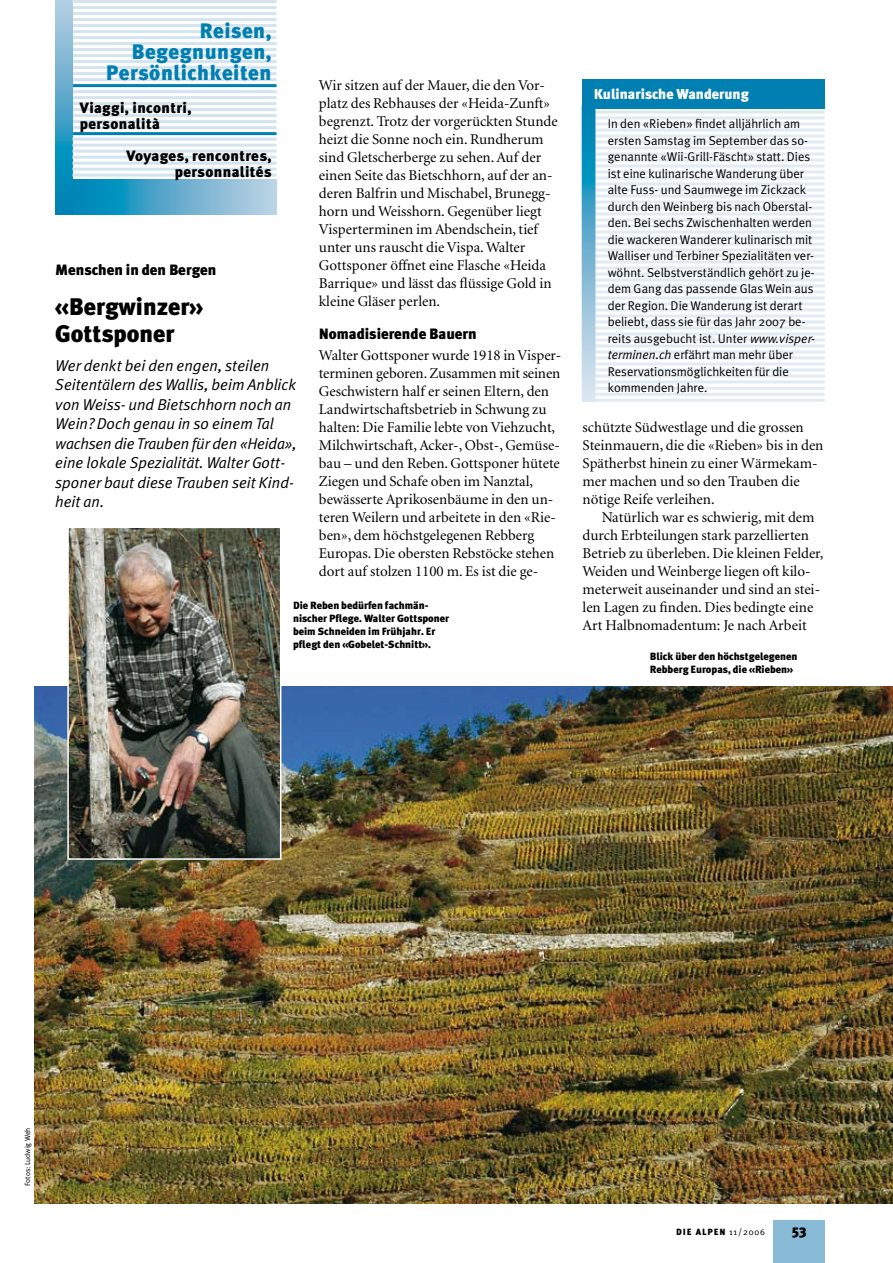
<style>
.page{position:relative;width:893px;height:1263px;background:#fff}
.page>*{position:absolute;margin:0;border:0;box-sizing:border-box;transform-origin:0 0}
.t1{font:900 24px/27px "Meta Plus";color:#000}
.t2{font:900 21px/21px "Meta Plus";letter-spacing:.025em;color:#007fb3;text-align:right}
.t3{font:italic 15.75px/19.5px "Meta Plus Normal";color:#000}
.t4{font:15px/18px "Minion";color:#000}
.t5{font:900 15px/16.5px "Meta Plus";letter-spacing:.025em;color:#000}
.t6{font:900 15px "Meta Plus";color:#000}
.t7{font:900 14.25px "Meta Plus";color:#fff}
.t8{font:900 14.25px "Meta Plus";color:#000}
.t9{font:12.75px/16.5px "Meta Plus Normal";color:#000}
.t10{font:900 10.5px/12.8px "Meta Plus";color:#000}
.t11{font:900 9px "Meta Plus";letter-spacing:.1em;color:#000}
.t12{font:7.5px "Meta Plus Normal";color:#000}
.s1{font-style:italic}
.s2{font-family:"Meta Plus Normal";font-weight:400}
</style>
<div class="page">
<div style="left:774px;top:1220px;width:51px;height:43px;background:#89bbd7"></div>
<hr style="left:72px;top:6px;width:205px;height:3px;background:#d4e4ee">
<hr style="left:72px;top:12px;width:205px;height:3px;background:#d4e4ee">
<hr style="left:72px;top:18px;width:205px;height:3px;background:#d4e4ee">
<hr style="left:72px;top:24px;width:205px;height:3px;background:#d4e4ee">
<hr style="left:72px;top:30px;width:205px;height:3px;background:#d4e4ee">
<hr style="left:72px;top:36px;width:205px;height:3px;background:#d4e4ee">
<hr style="left:72px;top:42px;width:205px;height:3px;background:#d4e4ee">
<hr style="left:72px;top:48px;width:205px;height:3px;background:#d4e4ee">
<hr style="left:72px;top:54px;width:205px;height:3px;background:#d4e4ee">
<hr style="left:72px;top:60px;width:205px;height:3px;background:#d4e4ee">
<hr style="left:72px;top:66px;width:205px;height:3px;background:#d4e4ee">
<hr style="left:72px;top:72px;width:205px;height:3px;background:#d4e4ee">
<hr style="left:72px;top:78px;width:205px;height:3px;background:#d4e4ee">
<hr style="left:72px;top:84px;width:205px;height:3px;background:#007fb3">
<hr style="left:72px;top:90px;width:205px;height:3px;background:#d4e4ee">
<hr style="left:72px;top:96px;width:205px;height:3px;background:#d4e4ee">
<hr style="left:72px;top:102px;width:205px;height:3px;background:#d4e4ee">
<hr style="left:72px;top:108px;width:205px;height:3px;background:#d4e4ee">
<hr style="left:72px;top:114px;width:205px;height:3px;background:#d4e4ee">
<hr style="left:72px;top:120px;width:205px;height:3px;background:#d4e4ee">
<hr style="left:72px;top:126px;width:205px;height:3px;background:#d4e4ee">
<hr style="left:72px;top:132px;width:205px;height:3px;background:#007fb3">
<svg style="left:72px;top:180px;width:205px;height:34px;background:#58aacd"></svg>
<svg style="left:55px;top:0;width:17px;height:214px;background:#4ca5ca"></svg>
<hr style="left:72px;top:138px;width:205px;height:3px;background:#d4e4ee">
<hr style="left:72px;top:144px;width:205px;height:3px;background:#d4e4ee">
<hr style="left:72px;top:150px;width:205px;height:3px;background:#d4e4ee">
<hr style="left:72px;top:156px;width:205px;height:3px;background:#d4e4ee">
<hr style="left:72px;top:162px;width:205px;height:3px;background:#d4e4ee">
<hr style="left:72px;top:168px;width:205px;height:3px;background:#d4e4ee">
<hr style="left:72px;top:174px;width:205px;height:3px;background:#d4e4ee">
<hr style="left:72px;top:0;width:205px;height:3px;background:#d4e4ee">
<img style="left:34px;top:686px;width:859px;height:517px">
<img style="left:70px;top:530px;width:208px;height:327px">
<div style="left:67px;top:527px;width:214px;height:333px;border:2px solid #fff"></div>
<hr style="left:582px;top:387px;width:243px;height:3px;background:#e0ebf3">
<hr style="left:582px;top:393px;width:243px;height:3px;background:#e0ebf3">
<hr style="left:582px;top:399px;width:243px;height:3px;background:#e0ebf3">
<hr style="left:583px;top:284px;width:242px;height:3px;background:#e0ebf3">
<hr style="left:583px;top:290px;width:242px;height:3px;background:#e0ebf3">
<hr style="left:583px;top:296px;width:242px;height:3px;background:#e0ebf3">
<hr style="left:583px;top:302px;width:242px;height:3px;background:#e0ebf3">
<hr style="left:583px;top:308px;width:242px;height:3px;background:#e0ebf3">
<hr style="left:583px;top:314px;width:242px;height:3px;background:#e0ebf3">
<hr style="left:583px;top:320px;width:242px;height:3px;background:#e0ebf3">
<hr style="left:583px;top:326px;width:242px;height:3px;background:#e0ebf3">
<hr style="left:583px;top:332px;width:242px;height:3px;background:#e0ebf3">
<hr style="left:583px;top:338px;width:242px;height:3px;background:#e0ebf3">
<hr style="left:583px;top:344px;width:242px;height:3px;background:#e0ebf3">
<hr style="left:583px;top:350px;width:242px;height:3px;background:#e0ebf3">
<hr style="left:583px;top:356px;width:242px;height:3px;background:#e0ebf3">
<hr style="left:583px;top:362px;width:242px;height:3px;background:#e0ebf3">
<hr style="left:583px;top:368px;width:242px;height:3px;background:#e0ebf3">
<hr style="left:583px;top:374px;width:242px;height:3px;background:#e0ebf3">
<hr style="left:583px;top:380px;width:242px;height:3px;background:#e0ebf3">
<hr style="left:582px;top:110px;width:243px;height:3px;background:#dcebe4">
<hr style="left:582px;top:116px;width:243px;height:3px;background:#e0ebf3">
<hr style="left:582px;top:122px;width:243px;height:3px;background:#e0ebf3">
<hr style="left:582px;top:128px;width:243px;height:3px;background:#e0ebf3">
<hr style="left:582px;top:134px;width:243px;height:3px;background:#e0ebf3">
<hr style="left:582px;top:140px;width:243px;height:3px;background:#e0ebf3">
<hr style="left:582px;top:146px;width:243px;height:3px;background:#e0ebf3">
<hr style="left:582px;top:152px;width:243px;height:3px;background:#e0ebf3">
<hr style="left:582px;top:158px;width:243px;height:3px;background:#e0ebf3">
<hr style="left:582px;top:164px;width:243px;height:3px;background:#e0ebf3">
<hr style="left:582px;top:170px;width:243px;height:3px;background:#e0ebf3">
<hr style="left:582px;top:176px;width:243px;height:3px;background:#e0ebf3">
<hr style="left:582px;top:182px;width:243px;height:3px;background:#e0ebf3">
<hr style="left:582px;top:188px;width:243px;height:3px;background:#e0ebf3">
<hr style="left:582px;top:194px;width:243px;height:3px;background:#e0ebf3">
<hr style="left:582px;top:200px;width:243px;height:3px;background:#e0ebf3">
<hr style="left:582px;top:206px;width:243px;height:3px;background:#e0ebf3">
<hr style="left:582px;top:212px;width:243px;height:3px;background:#e0ebf3">
<hr style="left:582px;top:218px;width:243px;height:3px;background:#e0ebf3">
<hr style="left:582px;top:224px;width:243px;height:3px;background:#e0ebf3">
<hr style="left:582px;top:230px;width:243px;height:3px;background:#e0ebf3">
<hr style="left:582px;top:236px;width:243px;height:3px;background:#e0ebf3">
<hr style="left:582px;top:242px;width:243px;height:3px;background:#e0ebf3">
<hr style="left:582px;top:248px;width:243px;height:3px;background:#e0ebf3">
<hr style="left:582px;top:254px;width:243px;height:3px;background:#e0ebf3">
<hr style="left:582px;top:260px;width:243px;height:3px;background:#e0ebf3">
<hr style="left:582px;top:266px;width:243px;height:3px;background:#e0ebf3">
<hr style="left:582px;top:272px;width:243px;height:3px;background:#e0ebf3">
<hr style="left:582px;top:278px;width:243px;height:3px;background:#e0ebf3">
<div style="left:582px;top:79px;width:243px;height:29px;background:#007fb3"></div>
<svg style="left:584px;top:108px;width:9px;height:291px;background:#66b1d0"></svg>
<h2 class="t2" style="left:106px;top:20px;width:167px">Reisen,<br>Begegnungen,<br>Persönlichkeiten</h2>
<p class="t5" style="left:80px;top:99px;width:113px">Viaggi, incontri, personalità</p>
<p class="t5" style="left:126px;top:147px;width:147px;text-align:right">Voyages, rencontres, personnalités</p>
<p class="t6" style="left:55px;top:261px;width:163px">Menschen in den Bergen</p>
<h1 class="t1" style="left:55px;top:293px;width:149px">«Bergwinzer»<br>Gottsponer</h1>
<p class="t3" style="left:55px;top:355px;width:243px">Wer denkt bei den engen, steilen<br>Seitentälern des Wallis, beim Anblick von Weiss- und Bietschhorn noch an<br>Wein? Doch genau in so einem Tal wachsen die Trauben für den «Heida», eine lokale Spezialität. Walter Gott&shy;sponer baut diese Trauben seit Kind&shy;heit an.</p>
<p class="t4" style="left:319px;top:77px;width:240px">Wir sitzen auf der Mauer, die den Vor&shy;platz des Rebhauses der «Heida-Zunft» begrenzt. Trotz der vorgerückten Stunde heizt die Sonne noch ein. Rundherum sind Gletscherberge zu sehen. Auf der einen Seite das Bietschhorn, auf der an&shy;deren Balfrin und Mischabel, Brunegg&shy;horn und Weisshorn. Gegenüber liegt Visperterminen im Abendschein, tief unter uns rauscht die Vispa. Walter Gottsponer öffnet eine Flasche «Heida Barrique» und lässt das flüssige Gold in kleine Gläser perlen.</p>
<p class="t6" style="left:319px;top:325px;width:159px">Nomadisierende Bauern</p>
<p class="t4" style="left:319px;top:347px;width:243px">Walter Gottsponer wurde 1918 in Visper&shy;terminen geboren. Zusammen mit seinen Geschwistern half er seinen Eltern, den Landwirtschaftsbetrieb in Schwung zu halten: Die Familie lebte von Viehzucht, Milchwirtschaft, Acker-, Obst-, Gemüse&shy;bau – und den Reben. Gottsponer hütete Ziegen und Schafe oben im Nanztal, bewässerte Aprikosenbäume in den un&shy;teren Weilern und arbeitete in den «Rie&shy;ben», dem höchstgelegenen Rebberg Europas. Die obersten Rebstöcke stehen dort auf stolzen 1100 m. Es ist die ge-</p>
<p class="t10" style="left:293px;top:599px;width:158px">Die Reben bedürfen fachmän&shy;nischer Pflege. Walter Gott-sponer beim Schneiden im Frühjahr. Er pflegt den «Gobelet-Schnitt».</p>
<p class="t7" style="left:594px;top:86px;width:156px">Kulinarische Wanderung</p>
<p class="t9" style="left:608px;top:116px;width:209px">In den «Rieben» findet alljährlich am ers-ten Samstag im September das so&shy;genannte «Wii-Grill-Fäscht» statt. Dies ist eine kulinarische Wanderung über alte Fuss- und Saumwege im Zickzack durch den Weinberg bis nach Oberstal&shy;den. Bei sechs Zwischenhalten werden die wackeren Wanderer kulinarisch mit Walliser und Terbiner Spezialitäten ver&shy;wöhnt. Selbstverständlich gehört zu je&shy;dem Gang das passende Glas Wein aus der Region. Die Wanderung ist derart beliebt, dass sie für das Jahr 2007 be&shy;reits ausgebucht ist. Unter <span class="s1">www.visper&shy;terminen.ch</span> erfährt man mehr über Reservationsmöglichkeiten für die kommenden Jahre.</p>
<p class="t4" style="left:583px;top:419px;width:242px">schützte Südwestlage und die grossen Steinmauern, die die «Rieben» bis in den Spätherbst hinein zu einer Wärmekam&shy;mer machen und so den Trauben die nötige Reife verleihen.</p>
<p class="t4" style="left:583px;top:509px;width:242px;text-indent:19px">Natürlich war es schwierig, mit dem durch Erbteilungen stark parzellierten Betrieb zu überleben. Die kleinen Felder, Weiden und Weinberge liegen oft kilo&shy;meterweit auseinander und sind an stei&shy;len Lagen zu finden. Dies bedingte eine Art Halbnomadentum: Je nach Arbeit</p>
<p class="t10" style="left:650px;top:650px;width:149px">Blick über den höchstgelegenen<br>Rebberg Europas, die «Rieben»</p>
<p class="t12" style="left:23px;top:1186px;width:60px;rotate:-90deg">Fotos: Ludwig Weh</p>
<p class="t11" style="left:676px;top:1227px;width:90px">DIE ALPEN <span class="s2">11/2006</span></p>
<p class="t8" style="left:792px;top:1222px;width:16px">53</p>
</div>
